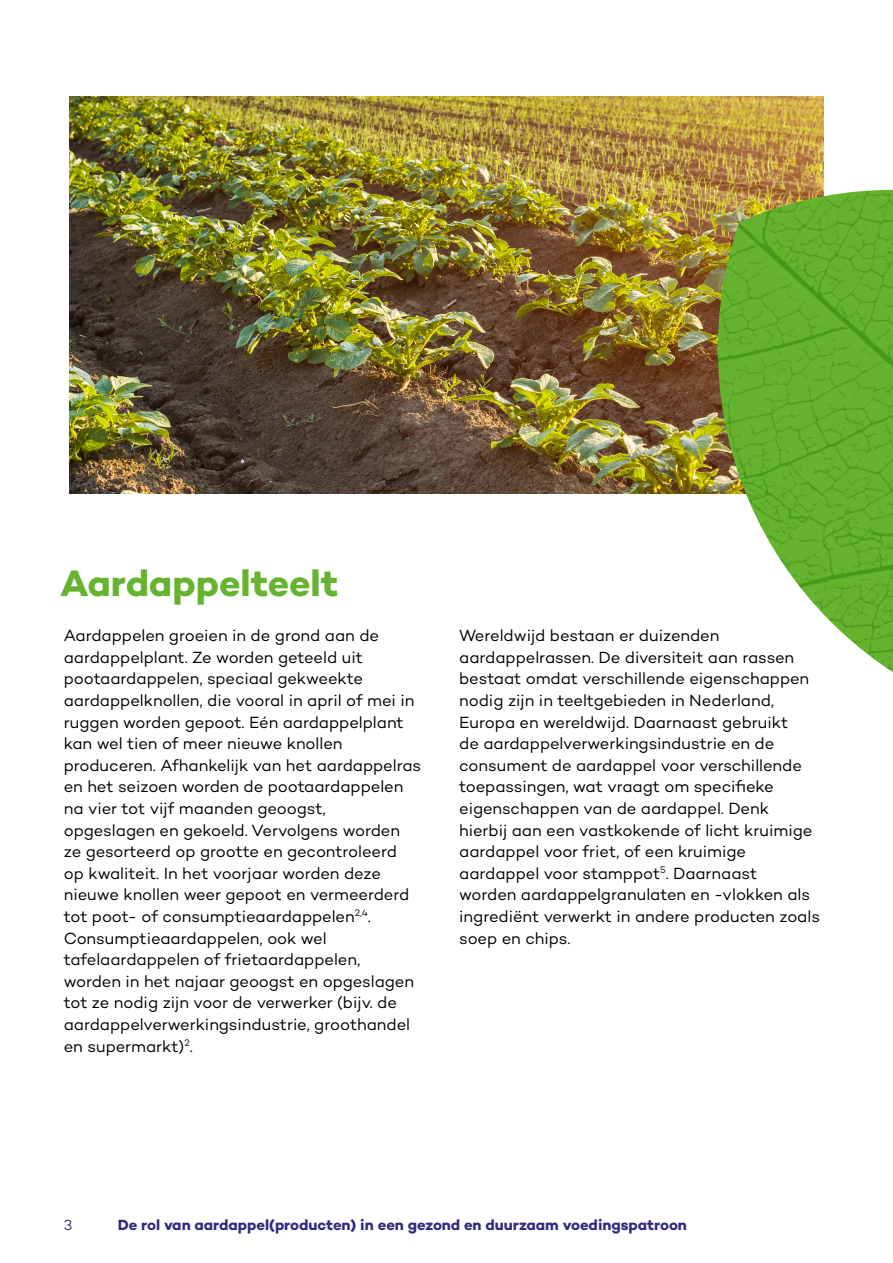
<style>
.page{position:relative;width:893px;height:1263px;background:#fff}
.page>*{position:absolute;margin:0;border:0;box-sizing:border-box;transform-origin:0 0}
.t1{font:700 37.5px "Campton";color:#65b32e}
.t2{font:16.5px/21.6px "Campton";letter-spacing:-.005em;color:#000}
.t3{font:700 15px "Campton";letter-spacing:-.005em;color:#2e2c7d}
.t4{font:15px "Campton";color:#2e2c7d}
</style>
<div class="page">
<img style="left:69px;top:96px;width:754px;height:397px">
<img style="left:714px;top:190px;width:179px;height:482px">
<h1 class="t1" style="left:60px;top:559px;width:280px">Aardappelteelt</h1>
<p class="t2" style="left:64px;top:624px;width:359px">Aardappelen groeien in de grond aan de aardappelplant. Ze worden geteeld uit pootaardappelen, speciaal gekweekte aardappelknollen, die vooral in april of mei in ruggen worden gepoot. Eén aardappelplant kan wel tien of meer nieuwe knollen produceren. Afhankelijk van het aardappelras en het seizoen worden de pootaardappelen na vier tot vijf maanden geoogst,<br>opgeslagen en gekoeld. Vervolgens worden ze gesorteerd op grootte en gecontroleerd<br>op kwaliteit. In het voorjaar worden deze nieuwe knollen weer gepoot en vermeerderd tot poot- of consumptieaardappelen<sup>2,4</sup>.<br>Consumptieaardappelen, ook wel tafelaardappelen of frietaardappelen, worden in het najaar geoogst en opgeslagen tot ze nodig zijn voor de verwerker (bijv. de aardappelverwerkingsindustrie, groothandel en supermarkt)<sup>2</sup>.</p>
<p class="t2" style="left:459px;top:624px;width:362px">Wereldwijd bestaan er duizenden aardappelrassen. De diversiteit aan rassen bestaat omdat verschillende eigenschappen nodig zijn in teeltgebieden in Nederland, Europa en wereldwijd. Daarnaast gebruikt<br>de aardappelverwerkingsindustrie en de consument de aardappel voor verschillende toepassingen, wat vraagt om specifieke eigenschappen van de aardappel. Denk hierbij aan een vastkokende of licht kruimige aardappel voor friet, of een kruimige aardappel voor stamppot<sup>5</sup>. Daarnaast<br>worden aardappelgranulaten en -vlokken als ingrediënt verwerkt in andere producten zoals soep en chips.</p>
<p class="t4" style="left:64px;top:1216px;width:10px">3</p>
<p class="t3" style="left:118px;top:1216px;width:571px">De rol van aardappel(producten) in een gezond en duurzaam voedingspatroon</p>
</div>
